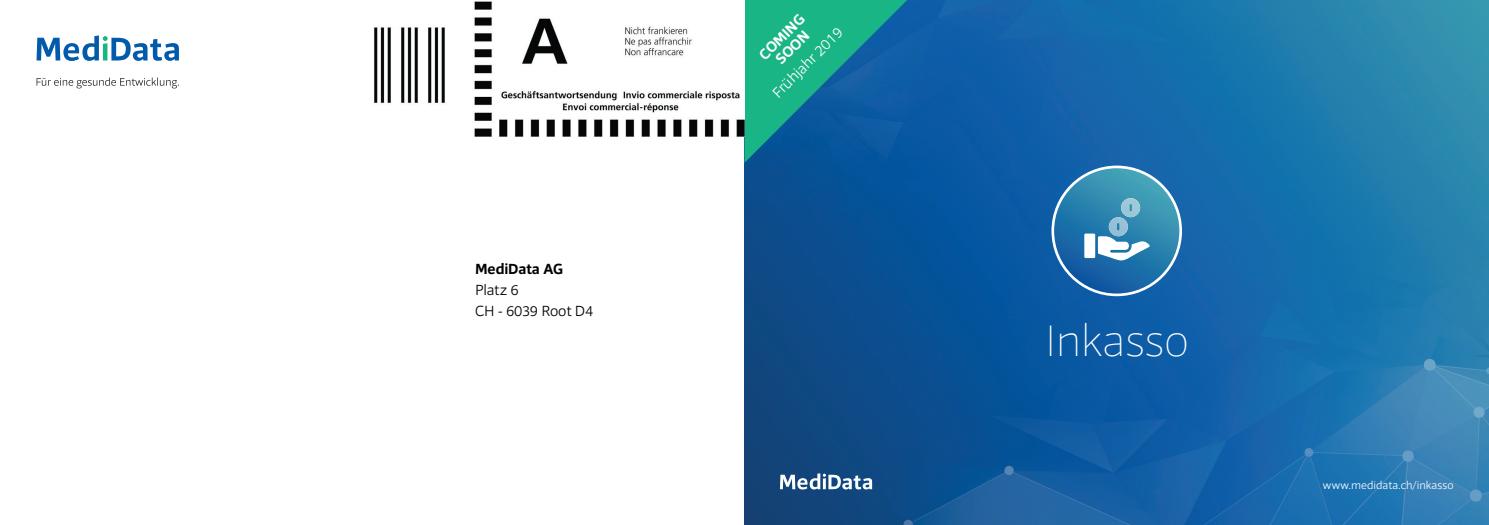
<style>
.page{position:relative;width:1489px;height:525px;background:#fff}
.page>*{position:absolute;margin:0;border:0;box-sizing:border-box;transform-origin:0 0}
.t1{font:100 45px "Foro Sans";letter-spacing:.005em;color:#fff}
.t2{font:300 15px/21.2px "Foro Sans";letter-spacing:-.01em;color:#000}
.t3{font:300 15px "Foro Sans";color:#fff}
.t4{font:700 15px "Foro Sans";letter-spacing:-.005em;color:#000}
.t5{font:700 15px/15px "Foro Sans";color:#fff;text-align:center}
.t6{font:300 11.25px "Foro Sans";letter-spacing:.005em;color:#fff}
</style>
<div class="page">
<img style="left:744px;top:0;width:744px;height:524px">
<svg style="left:780px;top:473px;width:92px;height:16px"></svg>
<svg style="left:1054px;top:168px;width:125px;height:125px;background:#408ab6"></svg>
<svg style="left:744px;top:0;width:163px;height:163px;background:#138792"></svg>
<svg style="left:37px;top:35px;width:142px;height:26px"></svg>
<svg style="left:37px;top:77px;width:142px;height:11px"></svg>
<img style="left:374px;top:1px;width:370px;height:135px">
<h2 class="t4" style="left:475px;top:259px;width:90px">MediData AG</h2>
<h2 class="t2" style="left:475px;top:279px;width:120px">Platz 6<br>CH - 6039 Root D4</h2>
<h2 class="t5" style="left:756px;top:52px;width:59px;rotate:-45deg">COMING<br>SOON</h2>
<h2 class="t3" style="left:768px;top:88px;width:94px;rotate:-45deg">Frühjahr 2019</h2>
<h1 class="t1" style="left:1044px;top:312px;width:145px">Inkasso</h1>
<p class="t6" style="left:1322px;top:478px;width:132px">www.medidata.ch/inkasso</p>
</div>
